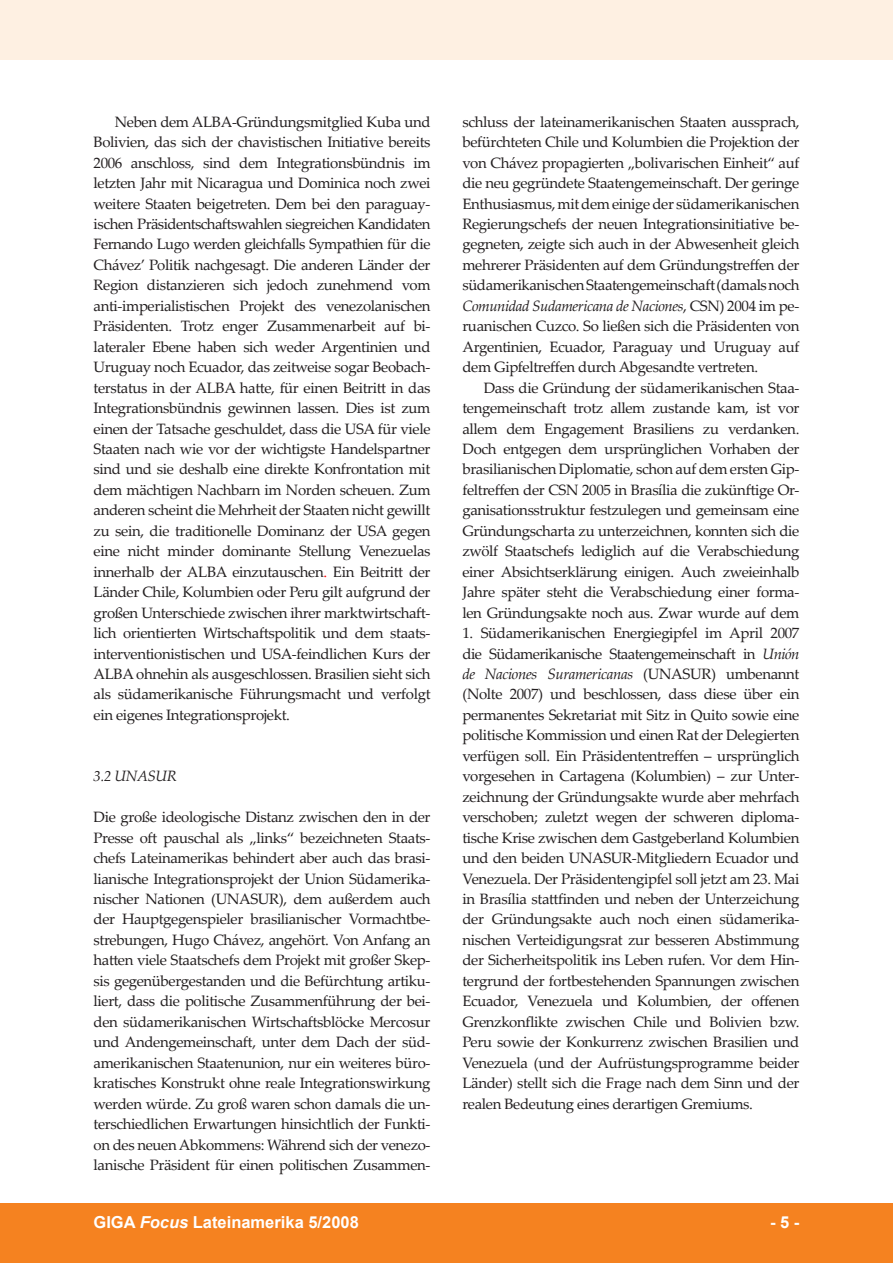
<style>
.page{position:relative;width:893px;height:1263px;background:#fff}
.page>*{position:absolute;margin:0;border:0;box-sizing:border-box;transform-origin:0 0}
.t1{font:700 16.5px "Arial";color:#fff}
.foc__text_fliesstext{font:15px/20.4px "Palatino Linotype";letter-spacing:-.025em;color:#231f20;text-align:justify}
.foc__text_1__absatz{font:15px/20.4px "Palatino Linotype";letter-spacing:-.025em;color:#231f20;text-align:justify}
.foc__text_ueberschri{font:italic 15px "Palatino Linotype";letter-spacing:-.025em;color:#231f20}
.s1{color:#f00}
.s2{font-style:italic}
</style>
<div class="page">
<div style="left:0;top:1203px;width:893px;height:60px;background:#f58220"></div>
<div style="left:0;top:0;width:893px;height:60px;background:#fef0e2"></div>
<p class="foc__text_fliesstext" style="left:94px;top:111px;width:339px;text-indent:21px">Neben dem ALBA-Gründungsmitglied Kuba und Bolivien, das sich der chavistischen Initiative bereits 2006 anschloss, sind dem Integrationsbündnis im letzten Jahr mit Nicaragua und Dominica noch zwei weitere Staaten beigetreten. Dem bei den paraguay&shy;ischen Präsidentschaftswahlen siegreichen Kandidaten Fernando Lugo werden gleichfalls Sympathien für die Chávez’ Politik nachgesagt. Die anderen Länder der Region distanzieren sich jedoch zunehmend vom anti-imperialistischen Projekt des venezolanischen Präsidenten. Trotz enger Zusammenarbeit auf bi&shy;lateraler Ebene haben sich weder Argentinien und Uruguay noch Ecuador, das zeitweise sogar Beobach&shy;terstatus in der ALBA hatte, für einen Beitritt in das Integrationsbündnis gewinnen lassen. Dies ist zum einen der Tatsache geschuldet, dass die USA für viele Staaten nach wie vor der wichtigste Handelspartner sind und sie deshalb eine direkte Konfrontation mit dem mächtigen Nachbarn im Norden scheuen. Zum anderen scheint die Mehrheit der Staaten nicht gewillt zu sein, die traditionelle Dominanz der USA gegen eine nicht minder dominante Stellung Venezuelas innerhalb der ALBA einzutauschen<span class="s1">.</span> Ein Beitritt der Länder Chile, Kolumbien oder Peru gilt aufgrund der großen Unterschiede zwischen ihrer marktwirtschaft&shy;lich orientierten Wirtschaftspolitik und dem staats&shy;interventionistischen und USA-feindlichen Kurs der ALBA ohnehin als ausgeschlossen. Brasilien sieht sich als südamerikanische Führungsmacht und verfolgt ein eigenes Integrationsprojekt.</p>
<p class="foc__text_ueberschri" style="left:94px;top:765px;width:85px">3.2 UNASUR</p>
<p class="foc__text_1__absatz" style="left:94px;top:806px;width:339px">Die große ideologische Distanz zwischen den in der Presse oft pauschal als „links“ bezeichneten Staats&shy;chefs Lateinamerikas behindert aber auch das brasi&shy;lianische Integrationsprojekt der Union Südamerika&shy;nischer Nationen (UNASUR), dem außerdem auch der Hauptgegenspieler brasilianischer Vormachtbe&shy;strebungen, Hugo Chávez, angehört. Von Anfang an hatten viele Staatschefs dem Projekt mit großer Skep&shy;sis gegenübergestanden und die Befürchtung artiku&shy;liert, dass die politische Zusammenführung der bei&shy;den südamerikanischen Wirtschaftsblöcke Mercosur und Andengemeinschaft, unter dem Dach der süd&shy;amerikanischen Staatenunion, nur ein weiteres büro&shy;kratisches Konstrukt ohne reale Integrationswirkung werden würde. Zu groß waren schon damals die un&shy;terschiedlichen Erwartungen hinsichtlich der Funkti&shy;on des neuen Abkommens: Während sich der venezo&shy;lanische Präsident für einen politischen Zusammen-</p>
<p class="foc__text_1__absatz" style="left:462px;top:111px;width:339px">schluss der lateinamerikanischen Staaten aussprach, befürchteten Chile und Kolumbien die Projektion der von Chávez propagierten „bolivarischen Einheit“ auf die neu gegründete Staatengemeinschaft. Der geringe Enthusiasmus, mit dem einige der südamerikanischen Regierungschefs der neuen Integrationsinitiative be&shy;gegneten, zeigte sich auch in der Abwesenheit gleich mehrerer Präsidenten auf dem Gründungstreffen der südamerikanischen Staatengemeinschaft (damals noch <span class="s2">Comunidad Sudamericana de Naciones</span>, CSN) 2004 im pe&shy;ruanischen Cuzco. So ließen sich die Präsidenten von Argentinien, Ecuador, Paraguay und Uruguay auf dem Gipfeltreffen durch Abgesandte vertreten.</p>
<p class="foc__text_fliesstext" style="left:462px;top:377px;width:338px;text-indent:21px">Dass die Gründung der südamerikanischen Staa&shy;tengemeinschaft trotz allem zustande kam, ist vor allem dem Engagement Brasiliens zu verdanken.<br>Doch entgegen dem ursprünglichen Vorhaben der brasilianischen Diplomatie, schon auf dem ersten Gip&shy;feltreffen der CSN 2005 in Brasília die zukünftige Or&shy;ganisationsstruktur festzulegen und gemeinsam eine Gründungscharta zu unterzeichnen, konnten sich die zwölf Staatschefs lediglich auf die Verabschiedung einer Absichtserklärung einigen. Auch zweieinhalb Jahre später steht die Verabschiedung einer forma&shy;len Gründungsakte noch aus. Zwar wurde auf dem</p>
<p class="foc__text_fliesstext" style="left:462px;top:622px;width:339px">1. Südamerikanischen Energiegipfel im April 2007 die Südamerikanische Staatengemeinschaft in <span class="s2">Unión de Naciones Suramericanas</span> (UNASUR) umbenannt (Nolte 2007) und beschlossen, dass diese über ein permanentes Sekretariat mit Sitz in Quito sowie eine politische Kommission und einen Rat der Delegierten verfügen soll. Ein Präsidententreffen – ursprünglich vorgesehen in Cartagena (Kolumbien) – zur Unter&shy;zeichnung der Gründungsakte wurde aber mehrfach verschoben; zuletzt wegen der schweren diploma&shy;tische Krise zwischen dem Gastgeberland Kolumbien und den beiden UNASUR-Mitgliedern Ecuador und Venezuela. Der Präsidentengipfel soll jetzt am 23. Mai in Brasília stattfinden und neben der Unterzeichung der Gründungsakte auch noch einen südamerika&shy;nischen Verteidigungsrat zur besseren Abstimmung der Sicherheitspolitik ins Leben rufen. Vor dem Hin&shy;tergrund der fortbestehenden Spannungen zwischen Ecuador, Venezuela und Kolumbien, der offenen Grenzkonflikte zwischen Chile und Bolivien bzw.<br>Peru sowie der Konkurrenz zwischen Brasilien und Venezuela (und der Aufrüstungsprogramme beider Länder) stellt sich die Frage nach dem Sinn und der realen Bedeutung eines derartigen Gremiums.</p>
<p class="t1" style="left:94px;top:1211px;width:267px">GIGA <span class="s2">Focus</span> Lateinamerika 5/2008</p>
<p class="t1" style="left:770px;top:1211px;width:31px">- -</p>
</div>
